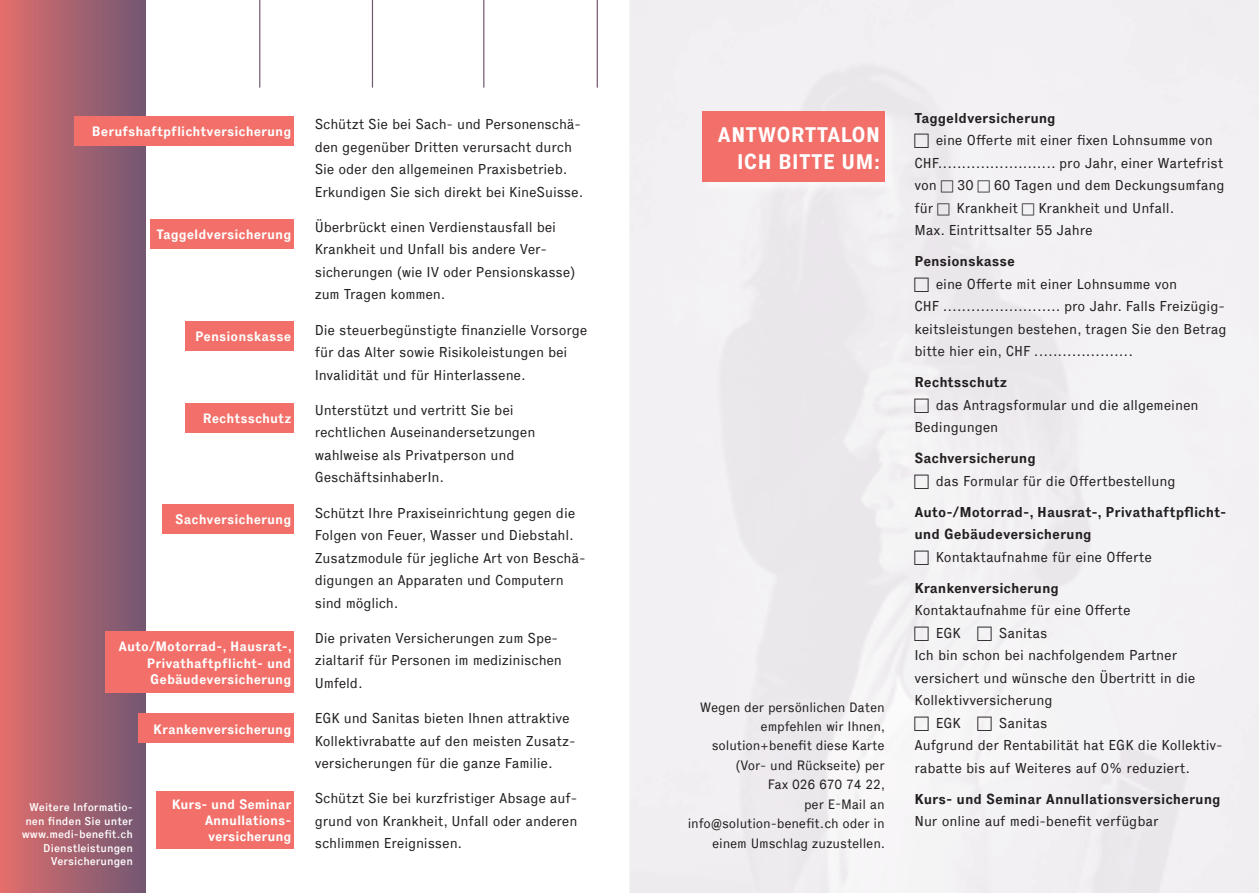
<style>
.page{position:relative;width:1259px;height:893px;background:#fff}
.page>*{position:absolute;margin:0;border:0;box-sizing:border-box;transform-origin:0 0}
.t1{font:700 21px/27px "Executive";color:#fff;text-align:right}
.t2{font:14.25px/22.5px "Executive";letter-spacing:-.01em;color:#231f20}
.t3{font:700 14.25px/22.5px "Executive";letter-spacing:-.005em;color:#231f20}
.t4{font:700 13.5px/16.2px "Executive";color:#fff;text-align:justify}
.t5{font:13.5px/19.5px "Executive";letter-spacing:-.01em;color:#231f20;text-align:right}
.t6{font:500 11.25px/13.5px "Executive";color:#fff;text-align:right}
</style>
<div class="page">
<div style="left:0;top:0;width:146px;height:893px;background:linear-gradient(to right,#e16e6c,#715873)"></div>
<hr style="left:259px;top:0;width:1px;height:88px;background:#735771">
<hr style="left:372px;top:0;width:1px;height:88px;background:#735771">
<hr style="left:483px;top:0;width:1px;height:88px;background:#735771">
<hr style="left:596px;top:0;width:2px;height:88px;background:#735771">
<div style="left:74px;top:116px;width:219px;height:30px;background:#f27069"></div>
<div style="left:150px;top:219px;width:143px;height:30px;background:#f27069"></div>
<div style="left:185px;top:321px;width:108px;height:30px;background:#f27069"></div>
<div style="left:185px;top:403px;width:108px;height:30px;background:#f27069"></div>
<div style="left:162px;top:504px;width:131px;height:30px;background:#f27069"></div>
<div style="left:138px;top:713px;width:155px;height:30px;background:#f27069"></div>
<div style="left:156px;top:791px;width:137px;height:57px;background:#f27069"></div>
<div style="left:105px;top:631px;width:188px;height:62px;background:#f27069"></div>
<img style="left:698px;top:108px;width:200px;height:87px">
<div style="left:702px;top:112px;width:182px;height:70px;background:#f27069"></div>
<svg style="left:914px;top:134px;width:14px;height:14px"></svg>
<svg style="left:941px;top:180px;width:12px;height:13px"></svg>
<svg style="left:978px;top:180px;width:12px;height:13px"></svg>
<svg style="left:937px;top:203px;width:12px;height:12px"></svg>
<svg style="left:1022px;top:203px;width:12px;height:12px"></svg>
<svg style="left:914px;top:277px;width:14px;height:15px"></svg>
<svg style="left:914px;top:398px;width:14px;height:15px"></svg>
<svg style="left:914px;top:474px;width:14px;height:15px"></svg>
<svg style="left:914px;top:550px;width:14px;height:15px"></svg>
<svg style="left:914px;top:626px;width:14px;height:15px"></svg>
<svg style="left:977px;top:626px;width:15px;height:15px"></svg>
<svg style="left:914px;top:716px;width:14px;height:15px"></svg>
<svg style="left:977px;top:716px;width:15px;height:15px"></svg>
<p class="t4" style="left:92px;top:123px;width:201px">Berufshaftpflichtversicherung</p>
<p class="t4" style="left:156px;top:226px;width:136px">Taggeldversicherung</p>
<p class="t4" style="left:195px;top:328px;width:98px">Pensionskasse</p>
<p class="t4" style="left:203px;top:410px;width:90px">Rechtsschutz</p>
<p class="t4" style="left:175px;top:511px;width:117px">Sachversicherung</p>
<p class="t4" style="left:147px;top:638px;width:147px;text-indent:-28px">Auto/Motorrad-, Hausrat-, Privathaft pflicht- und Gebäudeversicherung</p>
<p class="t4" style="left:153px;top:721px;width:139px">Krankenversicherung</p>
<p class="t6" style="left:22px;top:801px;width:113px">Weitere Informatio&shy;nen finden Sie unter www.medi-benefit.ch<br>Dienstleistungen<br>Versicherungen</p>
<p class="t4" style="left:205px;top:796px;width:88px;text-indent:-33px">Kurs- und Seminar Annullations&shy;versicherung</p>
<p class="t2" style="left:315px;top:113px;width:270px">Schützt Sie bei Sach- und Personenschä&shy;den gegenüber Dritten verursacht durch Sie oder den allgemeinen Praxisbetrieb.<br>Erkundigen Sie sich direkt bei KineSuisse.</p>
<p class="t2" style="left:315px;top:216px;width:262px">Überbrückt einen Verdienstausfall bei Krankheit und Unfall bis andere Ver&shy;sicherungen (wie IV oder Pensionskasse) zum Tragen kommen.</p>
<p class="t2" style="left:315px;top:318px;width:274px">Die steuerbegünstigte finanzielle Vorsorge für das Alter sowie Risikoleistungen bei<br>Invalidität und für Hinterlassene.</p>
<p class="t2" style="left:315px;top:399px;width:222px">Unterstützt und vertritt Sie bei rechtlichen Auseinandersetzungen wahlweise als Privatperson und<br>Geschäfts inhaberIn.</p>
<p class="t2" style="left:315px;top:501px;width:272px">Schützt Ihre Praxiseinrichtung gegen die Folgen von Feuer, Wasser und Diebstahl.<br>Zusatzmodule für jegliche Art von Beschä&shy;digungen an Apparaten und Computern sind möglich.</p>
<p class="t2" style="left:315px;top:627px;width:249px">Die privaten Versicherungen zum Spe&shy;zialtarif für Personen im medizinischen<br>Umfeld.</p>
<p class="t2" style="left:315px;top:707px;width:262px">EGK und Sanitas bieten Ihnen attraktive<br>Kollektivrabatte auf den meisten Zusatz&shy;versicherungen für die ganze Familie.</p>
<p class="t2" style="left:315px;top:787px;width:264px;text-align:justify">Schützt Sie bei kurzfristiger Absage auf&shy;grund von Krankheit, Unfall oder anderen schlimmen Ereignissen.</p>
<h1 class="t1" style="left:717px;top:121px;width:164px">ANTWORTTALON<br>ICH BITTE UM:</h1>
<p class="t5" style="left:688px;top:697px;width:199px">Wegen der persönlichen Daten empfehlen wir Ihnen, solution+benefit diese Karte (Vor- und Rückseite) per<br>Fax 026 670 74 22,<br>per E-Mail an info@solution-benefit.ch oder in einem Umschlag zuzustellen.</p>
<p class="t3" style="left:914px;top:106px;width:143px">Taggeldversicherung</p>
<p class="t2" style="left:914px;top:129px;width:310px;text-indent:21px">eine Offerte mit einer fixen Lohnsumme von<br>CHF..……….............. pro Jahr, einer Wartefrist von</p>
<p class="t2" style="left:957px;top:174px;width:18px">30</p>
<p class="t2" style="left:994px;top:174px;width:232px">60 Tagen und dem Deckungsumfang</p>
<p class="t2" style="left:914px;top:197px;width:261px;text-indent:124px">Krankheit und Unfall.<br>Max. Eintrittsalter 55 Jahre</p>
<p class="t3" style="left:914px;top:250px;width:102px">Pensionskasse</p>
<p class="t2" style="left:914px;top:273px;width:314px;text-indent:21px">eine Offerte mit einer Lohnsumme von<br>CHF .………............... pro Jahr. Falls Freizügig&shy;keitsleistungen bestehen, tragen Sie den Betrag bitte hier ein, CHF ..………….......</p>
<p class="t3" style="left:914px;top:371px;width:94px">Rechtsschutz</p>
<p class="t2" style="left:914px;top:394px;width:286px;text-indent:21px">das Antragsformular und die allgemeinen<br>Bedingungen</p>
<p class="t3" style="left:914px;top:447px;width:123px">Sachversicherung</p>
<p class="t2" style="left:935px;top:470px;width:241px">das Formular für die Offertbestellung</p>
<p class="t3" style="left:914px;top:500px;width:313px">Auto-/Motorrad-, Hausrat-, Privat haftpflicht&shy;und Gebäudeversicherung</p>
<p class="t2" style="left:935px;top:546px;width:218px">Kontaktaufnahme für eine Offerte</p>
<p class="t3" style="left:914px;top:576px;width:146px">Krankenversicherung</p>
<p class="t2" style="left:935px;top:599px;width:197px;text-indent:-21px">Kontaktaufnahme für eine Offerte<br>EGK</p>
<p class="t2" style="left:914px;top:197px;width:21px">für</p>
<p class="t2" style="left:956px;top:197px;width:63px">Krankheit</p>
<p class="t2" style="left:999px;top:622px;width:50px">Sanitas</p>
<p class="t2" style="left:914px;top:644px;width:264px">Ich bin schon bei nachfolgendem Partner</p>
<p class="t2" style="left:914px;top:667px;width:282px">versichert und wünsche den Übertritt in die</p>
<p class="t2" style="left:914px;top:689px;width:140px">Kollektivversicherung</p>
<p class="t2" style="left:935px;top:712px;width:27px">EGK</p>
<p class="t2" style="left:914px;top:712px;width:310px;text-indent:84px">Sanitas<br>Aufgrund der Rentabilität hat EGK die Kollektiv&shy;rabatte bis auf Weiteres auf 0% reduziert.</p>
<p class="t3" style="left:914px;top:787px;width:308px">Kurs- und Seminar Annullationsversicherung</p>
<p class="t2" style="left:914px;top:810px;width:246px">Nur online auf medi-benefit verfügbar</p>
</div>
